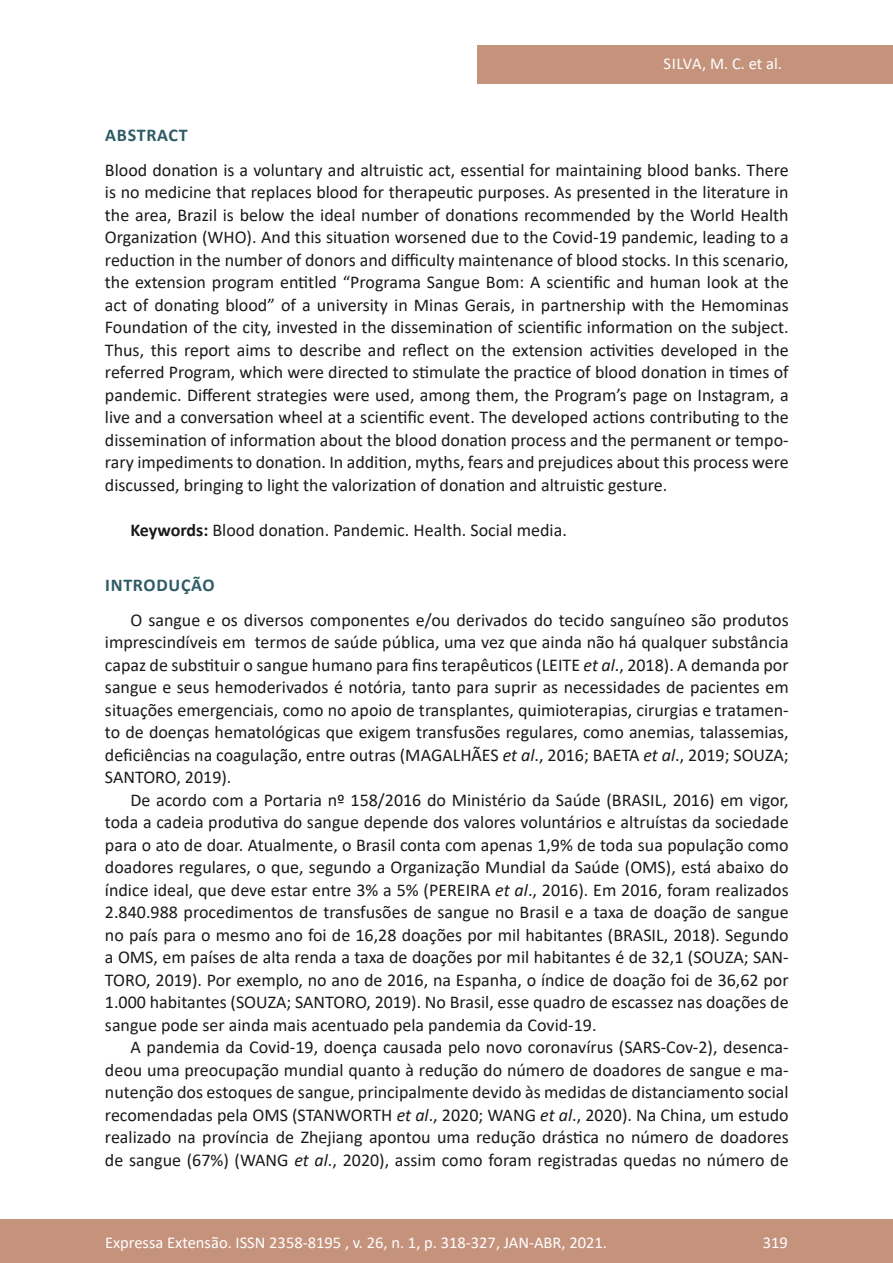
<style>
.page{position:relative;width:893px;height:1263px;background:#fff}
.page>*{position:absolute;margin:0;border:0;box-sizing:border-box;transform-origin:0 0}
.texto{font:18px/22.5px "Calibri";color:#1a1a1a;text-align:justify}
.subtitulo{font:700 18px "Calibri";letter-spacing:.04em;color:#2e5b65}
.t1{font:16.5px "Calibri";color:#fff}
.s1{font-weight:700}
.s2{font-style:italic}
</style>
<div class="page">
<div style="left:0;top:1219px;width:893px;height:44px;background:#c5927c"></div>
<div style="left:477px;top:45px;width:416px;height:39px;background:#c5927c"></div>
<p class="t1" style="left:663px;top:52px;width:120px">SILVA, M. C. et al.</p>
<p class="subtitulo" style="left:105px;top:122px;width:84px">ABSTRACT</p>
<p class="texto" style="left:105px;top:158px;width:685px">Blood donation is a voluntary and altruistic act, essential for maintaining blood banks. There is no medicine that replaces blood for therapeutic purposes. As presented in the literature in the area, Brazil is below the ideal number of donations recommended by the World Health Organization (WHO). And this situation worsened due to the Covid-19 pandemic, leading to a reduction in the number of donors and difficulty maintenance of blood stocks. In this scenario, the extension program entitled “Programa Sangue Bom: A scientific and human look at the act of donating blood” of a university in Minas Gerais, in partnership with the Hemominas Foundation of the city, invested in the dissemination of scientific information on the subject.<br>Thus, this report aims to describe and reflect on the extension activities developed in the referred Program, which were directed to stimulate the practice of blood donation in times of pandemic. Different strategies were used, among them, the Program’s page on Instagram, a live and a conversation wheel at a scientific event. The developed actions contributing to the dissemination of information about the blood donation process and the permanent or tempo&shy;rary impediments to donation. In addition, myths, fears and prejudices about this process were discussed, bringing to light the valorization of donation and altruistic gesture.</p>
<p class="texto" style="left:130px;top:518px;width:438px"><span class="s1">Keywords:</span> Blood donation. Pandemic. Health. Social media.</p>
<p class="subtitulo" style="left:105px;top:572px;width:111px">INTRODUÇÃO</p>
<p class="texto" style="left:105px;top:608px;width:685px;text-indent:26px">O sangue e os diversos componentes e/ou derivados do tecido sanguíneo são produtos imprescindíveis em termos de saúde pública, uma vez que ainda não há qualquer substância capaz de substituir o sangue humano para fins terapêuticos (LEITE <span class="s2">et al</span>., 2018). A demanda por sangue e seus hemoderivados é notória, tanto para suprir as necessidades de pacientes em situações emergenciais, como no apoio de transplantes, quimioterapias, cirurgias e tratamen&shy;to de doenças hematológicas que exigem transfusões regulares, como anemias, talassemias, deficiências na coagulação, entre outras (MAGALHÃES <span class="s2">et al</span>., 2016; BAETA <span class="s2">et al</span>., 2019; SOUZA; SANTORO, 2019).</p>
<p class="texto" style="left:105px;top:788px;width:685px;text-indent:26px">De acordo com a Portaria nº 158/2016 do Ministério da Saúde (BRASIL, 2016) em vigor, toda a cadeia produtiva do sangue depende dos valores voluntários e altruístas da sociedade para o ato de doar. Atualmente, o Brasil conta com apenas 1,9% de toda sua população como doadores regulares, o que, segundo a Organização Mundial da Saúde (OMS), está abaixo do índice ideal, que deve estar entre 3% a 5% (PEREIRA <span class="s2">et al</span>., 2016). Em 2016, foram realizados 2.840.988 procedimentos de transfusões de sangue no Brasil e a taxa de doação de sangue no país para o mesmo ano foi de 16,28 doações por mil habitantes (BRASIL, 2018). Segundo a OMS, em países de alta renda a taxa de doações por mil habitantes é de 32,1 (SOUZA; SAN-TORO, 2019). Por exemplo, no ano de 2016, na Espanha, o índice de doação foi de 36,62 por 1.000 habitantes (SOUZA; SANTORO, 2019). No Brasil, esse quadro de escassez nas doações de sangue pode ser ainda mais acentuado pela pandemia da Covid-19.</p>
<p class="texto" style="left:105px;top:1035px;width:685px;text-indent:26px">A pandemia da Covid-19, doença causada pelo novo coronavírus (SARS-Cov-2), desenca&shy;deou uma preocupação mundial quanto à redução do número de doadores de sangue e ma&shy;nutenção dos estoques de sangue, principalmente devido às medidas de distanciamento social recomendadas pela OMS (STANWORTH <span class="s2">et al</span>., 2020; WANG <span class="s2">et al</span>., 2020). Na China, um estudo realizado na província de Zhejiang apontou uma redução drástica no número de doadores de sangue (67%) (WANG <span class="s2">et al</span>., 2020), assim como foram registradas quedas no número de</p>
<p class="t1" style="left:105px;top:1230px;width:503px">Expressa Extensão. ISSN 2358-8195 , v. 26, n. 1, p. 318-327, JAN-ABR, 2021.</p>
<p class="t1" style="left:763px;top:1230px;width:27px">319</p>
</div>
